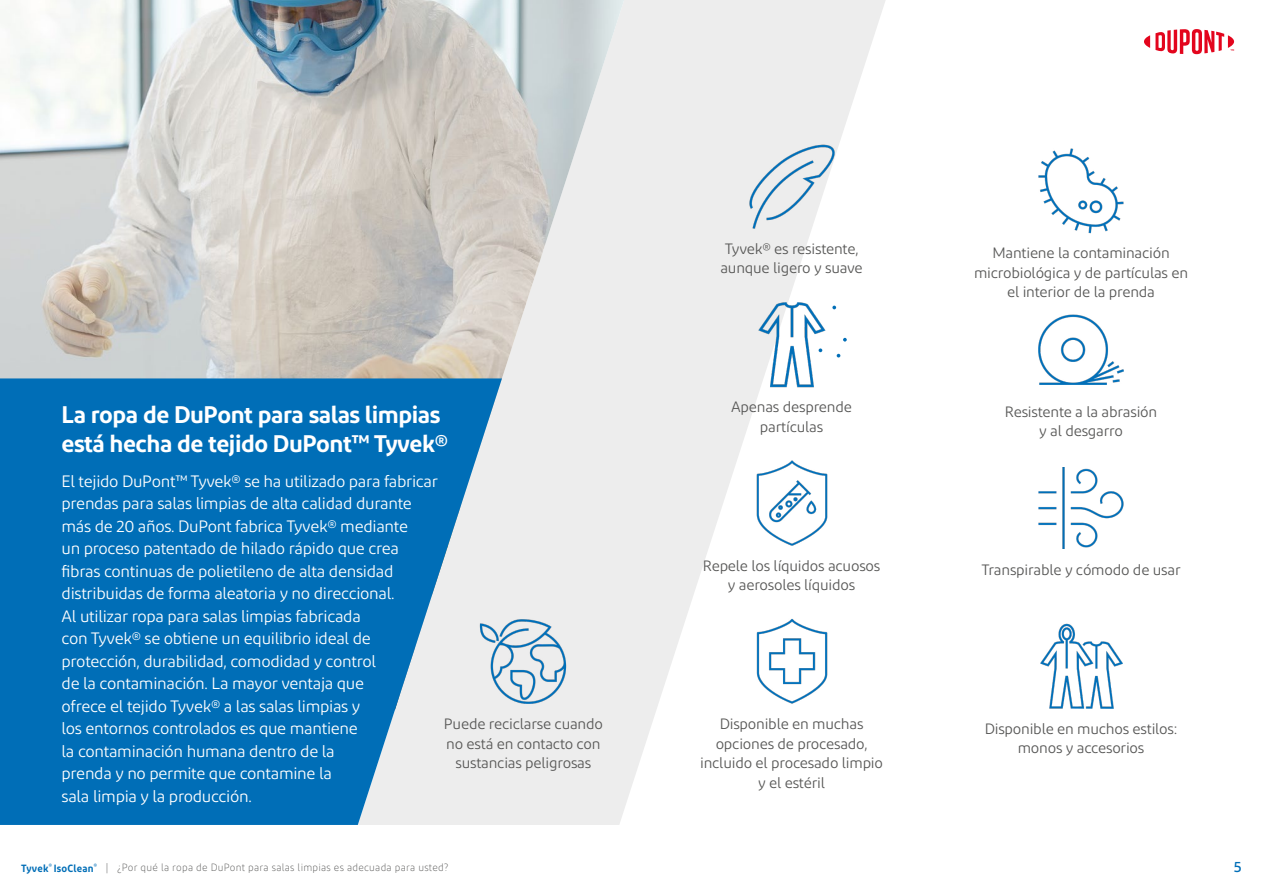
<style>
.page{position:relative;width:1263px;height:893px;background:#fff}
.page>*{position:absolute;margin:0;border:0;box-sizing:border-box;transform-origin:0 0}
.Sous-titre_niv2{font:600 24px/28.5px "Diodrum";letter-spacing:-.02em;color:#fff}
.Texte{font:16.5px/22.5px "Diodrum";letter-spacing:-.02em;color:#fff}
.Texte_gauche{font:15px/19.5px "Diodrum";letter-spacing:-.015em;color:#575756;text-align:center}
.t1{font:500 15px "Diodrum";color:#006eb7}
.t2{font:300 10.5px "Diodrum";letter-spacing:.025em;color:#575756;scale:.95 1}
.t3{font:600 10.5px "Diodrum";letter-spacing:.025em;color:#006eb7;scale:.95 1}
</style>
<div class="page">
<svg style="left:502px;top:0;width:384px;height:825px;fill:#ededed"></svg>
<img style="left:0;top:0;width:624px;height:710px">
<svg style="left:0;top:378px;width:502px;height:447px;background:#207fbe"></svg>
<img style="left:749px;top:144px;width:85px;height:84px">
<img style="left:756px;top:460px;width:71px;height:86px">
<img style="left:756px;top:619px;width:71px;height:85px">
<img style="left:478px;top:619px;width:90px;height:85px">
<img style="left:1038px;top:148px;width:85px;height:85px">
<img style="left:1038px;top:467px;width:85px;height:81px">
<img style="left:1038px;top:314px;width:85px;height:70px">
<img style="left:1040px;top:623px;width:82px;height:85px">
<img style="left:758px;top:302px;width:67px;height:85px">
<svg style="left:832px;top:306px;width:4px;height:3px"></svg>
<svg style="left:843px;top:338px;width:4px;height:4px"></svg>
<svg style="left:819px;top:348px;width:3px;height:4px"></svg>
<svg style="left:1144px;top:29px;width:90px;height:25px"></svg>
<p class="Sous-titre_niv2" style="left:62px;top:400px;width:388px">La ropa de DuPont para salas limpias está hecha de tejido DuPont™ Tyvek®</p>
<p class="Texte" style="left:62px;top:470px;width:378px">El tejido DuPont™ Tyvek® se ha utilizado para fabricar prendas para salas limpias de alta calidad durante más de 20 años. DuPont fabrica Tyvek® mediante<br>un proceso patentado de hilado rápido que crea fibras continuas de polietileno de alta densidad distribuidas de forma aleatoria y no direccional.<br>Al utilizar ropa para salas limpias fabricada<br>con Tyvek® se obtiene un equilibrio ideal de protección, durabilidad, comodidad y control<br>de la contaminación. La mayor ventaja que<br>ofrece el tejido Tyvek® a las salas limpias y<br>los entornos controlados es que mantiene<br>la contaminación humana dentro de la<br>prenda y no permite que contamine la<br>sala limpia y la producción.</p>
<p class="Texte_gauche" style="left:444px;top:714px;width:161px">Puede reciclarse cuando no está en contacto con sustancias peligrosas</p>
<p class="Texte_gauche" style="left:720px;top:239px;width:144px;text-align:left">Tyvek® es resistente, aunque ligero y suave</p>
<p class="Texte_gauche" style="left:974px;top:243px;width:216px">Mantiene la contaminación microbiológica y de partículas en el interior de la prenda</p>
<p class="Texte_gauche" style="left:731px;top:397px;width:122px">Apenas desprende partículas</p>
<p class="Texte_gauche" style="left:1005px;top:402px;width:154px">Resistente a la abrasión y al desgarro</p>
<p class="Texte_gauche" style="left:703px;top:555px;width:179px">Repele los líquidos acuosos y aerosoles líquidos</p>
<p class="Texte_gauche" style="left:981px;top:560px;width:201px">Transpirable y cómodo de usar</p>
<p class="Texte_gauche" style="left:700px;top:714px;width:184px">Disponible en muchas opciones de procesado, incluido el procesado limpio y el estéril</p>
<p class="Texte_gauche" style="left:985px;top:718px;width:194px">Disponible en muchos estilos: monos y accesorios</p>
<p class="t3" style="left:21px;top:861px;width:81px">Tyvek<sup>®</sup> IsoClean<sup>®</sup></p>
<p class="t2" style="left:106px;top:861px;width:362px">| ¿Por qué la ropa de DuPont para salas limpias es adecuada para usted?</p>
<p class="t1" style="left:1234px;top:857px;width:9px">5</p>
</div>
